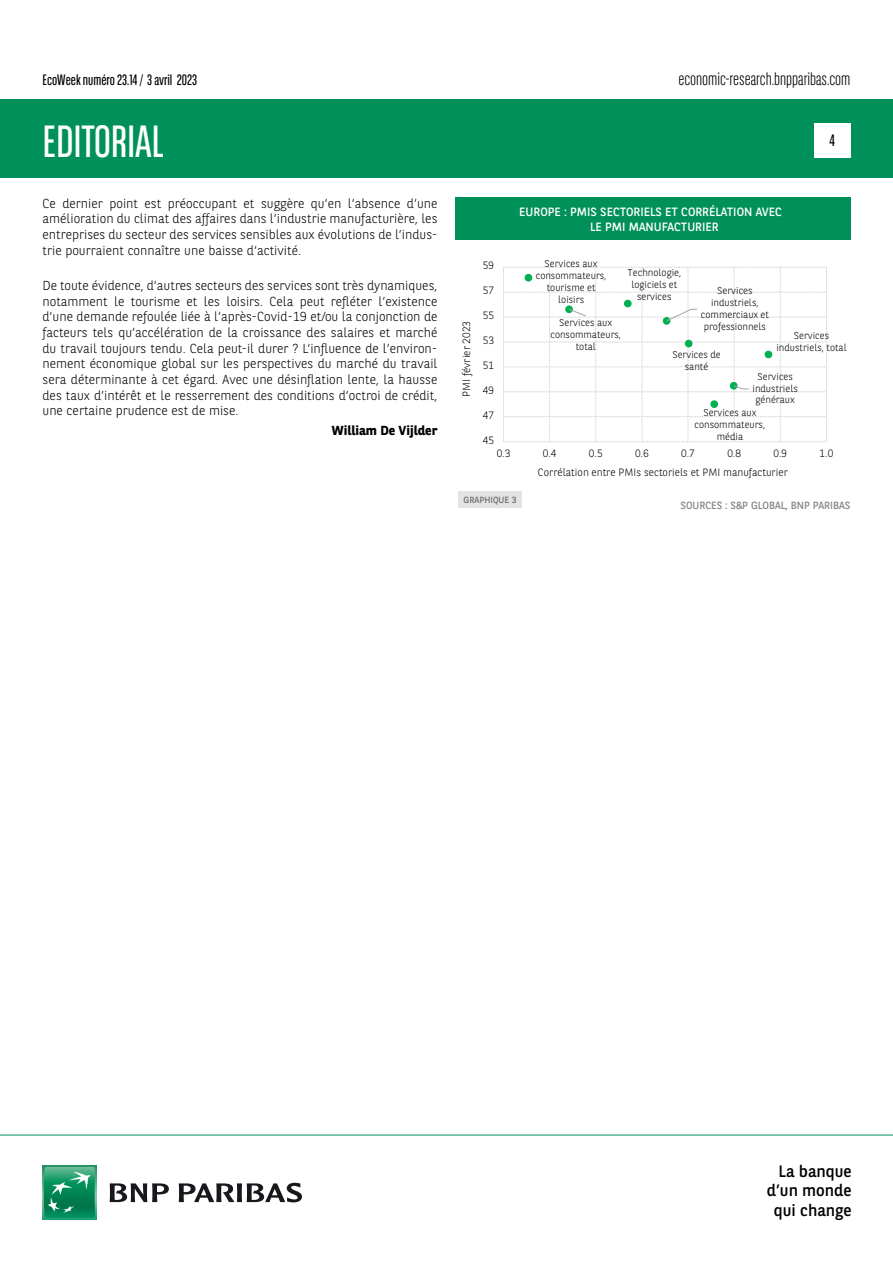
<style>
.page{position:relative;width:893px;height:1263px;background:#fff}
.page>*{position:absolute;margin:0;border:0;box-sizing:border-box;transform-origin:0 0}
.t1{font:45px "BNPP Sans Condensed";color:#fff}
.t2{font:300 18px "BNPP Sans Condensed";color:#000}
.t3{font:16.5px/19.8px "BNPP Sans";color:#000;text-align:right}
.t4{font:16.5px "BNPP Sans Condensed";color:#000}
.t5{font:15px "BNPP Sans Condensed";color:#000}
.t6{font:300 13.05px/15.6px "BNPP Sans";color:#000;text-align:justify}
.t7{font:700 13.05px "BNPP Sans";color:#000}
.t8{font:12px/14.4px "BNPP Sans";color:#fff}
.t9{font:300 10.65px "BNPP Sans";color:#000}
.t10{font:10.5px "BNPP Sans";color:#878787}
.t11{font:300 10.05px/12px "BNPP Sans";color:#000;text-align:center}
.t12{font:9px "BNPP Sans";color:#706f6f}
</style>
<div class="page">
<div style="left:1px;top:99px;width:892px;height:78px;background:#00915b"></div>
<svg style="left:43px;top:1166px;width:53px;height:53px"></svg>
<svg style="left:44px;top:1167px;width:51px;height:51px;background:#26996e"></svg>
<svg style="left:110px;top:1183px;width:59px;height:19px"></svg>
<svg style="left:179px;top:1183px;width:123px;height:19px"></svg>
<hr style="left:0;top:1135px;width:893px;height:1px;background:#00915b">
<div style="left:814px;top:123px;width:36px;height:34px;background:#fff"></div>
<svg style="left:503px;top:267px;width:324px;height:175px"></svg>
<div style="left:455px;top:198px;width:395px;height:42px;background:#00915b"></div>
<div style="left:458px;top:491px;width:64px;height:16px;background:#e3e3e3"></div>
<p class="t5" style="left:43px;top:70px;width:156px">EcoWeek numéro 23.14 / 3 avril 2023</p>
<h2 class="t2" style="left:678px;top:67px;width:174px">economic-research.bnpparibas.com</h2>
<h1 class="t1" style="left:43px;top:113px;width:123px">EDITORIAL</h1>
<p class="t6" style="left:43px;top:195px;width:396px">Ce dernier point est préoccupant et suggère qu’en l’absence d’une amélioration du climat des affaires dans l’industrie manufacturière, les entreprises du secteur des services sensibles aux évolutions de l’indus&shy;trie pourraient connaître une baisse d’activité.</p>
<p class="t6" style="left:43px;top:277px;width:396px">De toute évidence, d’autres secteurs des services sont très dynamiques, notamment le tourisme et les loisirs. Cela peut refléter l’existence d’une demande refoulée liée à l’après-Covid-19 et/ou la conjonction de facteurs tels qu’accélération de la croissance des salaires et marché du travail toujours tendu. Cela peut-il durer ? L’influence de l’environ&shy;nement économique global sur les perspectives du marché du travail sera déterminante à cet égard. Avec une désinflation lente, la hausse des taux d’intérêt et le resserrement des conditions d’octroi de crédit, une certaine prudence est de mise.</p>
<p class="t7" style="left:332px;top:422px;width:107px">William De Vijlder</p>
<p class="t4" style="left:829px;top:130px;width:7px">4</p>
<p class="t8" style="left:590px;top:204px;width:193px;text-indent:-71px">EUROPE : PMIS SECTORIELS ET CORRÉLATION AVEC<br>LE PMI MANUFACTURIER</p>
<p class="t9" style="left:459px;top:397px;width:77px;rotate:-90deg">PMI février 2023</p>
<p class="t9" style="left:483px;top:258px;width:13px">59</p>
<p class="t9" style="left:483px;top:283px;width:13px">57</p>
<p class="t9" style="left:483px;top:308px;width:13px">55</p>
<p class="t9" style="left:483px;top:333px;width:13px">53</p>
<p class="t9" style="left:483px;top:358px;width:13px">51</p>
<p class="t9" style="left:483px;top:383px;width:13px">49</p>
<p class="t9" style="left:483px;top:408px;width:13px">47</p>
<p class="t9" style="left:483px;top:433px;width:13px">45</p>
<p class="t11" style="left:536px;top:257px;width:72px">Services aux consommateurs, tourisme et loisirs</p>
<p class="t11" style="left:627px;top:266px;width:55px">Technologie, logiciels et services</p>
<p class="t11" style="left:701px;top:284px;width:70px">Services industriels, commerciaux et professionnels</p>
<p class="t11" style="left:550px;top:316px;width:72px">Services aux consommateurs, total</p>
<p class="t11" style="left:672px;top:348px;width:50px">Services de santé</p>
<p class="t11" style="left:776px;top:329px;width:72px">Services industriels, total</p>
<p class="t11" style="left:752px;top:369px;width:47px">Services industriels généraux</p>
<p class="t11" style="left:695px;top:406px;width:72px">Services aux consommateurs, média</p>
<p class="t9" style="left:497px;top:446px;width:15px">0.3</p>
<p class="t9" style="left:543px;top:446px;width:15px">0.4</p>
<p class="t9" style="left:589px;top:446px;width:15px">0.5</p>
<p class="t9" style="left:635px;top:446px;width:15px">0.6</p>
<p class="t9" style="left:681px;top:446px;width:15px">0.7</p>
<p class="t9" style="left:727px;top:446px;width:15px">0.8</p>
<p class="t9" style="left:773px;top:446px;width:15px">0.9</p>
<p class="t9" style="left:820px;top:446px;width:15px">1.0</p>
<p class="t9" style="left:538px;top:465px;width:251px">Corrélation entre PMIs sectoriels et PMI manufacturier</p>
<p class="t12" style="left:464px;top:493px;width:54px">GRAPHIQUE 3</p>
<p class="t10" style="left:680px;top:498px;width:172px">SOURCES : S&amp;P GLOBAL, BNP PARIBAS</p>
<p class="t3" style="left:767px;top:1160px;width:86px">La banque d’un monde qui change</p>
</div>
